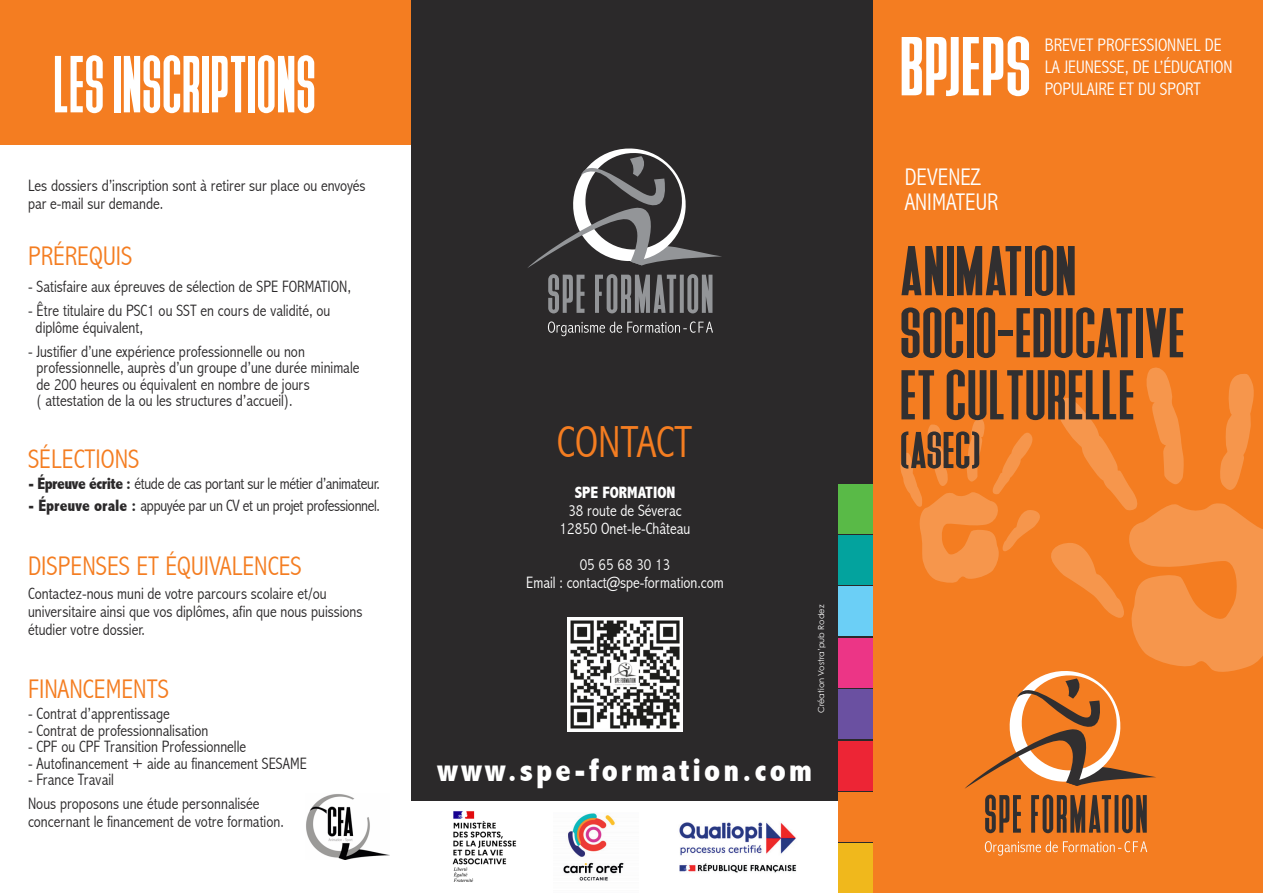
<style>
.page{position:relative;width:1263px;height:893px;background:#fff}
.page>*{position:absolute;margin:0;border:0;box-sizing:border-box;transform-origin:0 0}
.t1{font:77.55px "Heathergreen";letter-spacing:.02em;color:#fff;scale:1.25 1}
.t2{font:75px "Heathergreen";letter-spacing:.02em;color:#fff}
.t3{font:65.4px "Heathergreen";letter-spacing:.02em;color:#312f30;scale:1.25 1}
.t4{font:48px "Heathergreen";color:#312f30;scale:1.25 1}
.t5{font:300 condensed 45px "Abadi";color:#f47d21}
.t6{font:800 condensed 33px "Abadi";letter-spacing:.09em;color:#fff}
.t7{font:300 condensed 27px "Abadi";color:#f47d21}
.t8{font:300 condensed 24px "Abadi";color:#fff}
.t9{font:300 condensed 18.15px/21.8px "Abadi";color:#fff}
.t10{font:300 condensed 16.5px/18px "Abadi";color:#2b292a}
.t11{font:300 condensed 16.5px "Abadi";letter-spacing:-.02em;color:#2b292a}
.t12{font:300 condensed 16.5px "Abadi";color:#fff}
.t13{font:800 condensed 16.5px "Abadi";color:#fff}
.t14{font:8.25px "Century Gothic";color:#fff}
.s1{font-weight:800}
</style>
<div class="page">
<div style="left:864px;top:0;width:399px;height:893px;background:#f47d21"></div>
<div style="left:0;top:0;width:412px;height:145px;background:#f47d21"></div>
<div style="left:412px;top:0;width:426px;height:800px;background:#2b292a"></div>
<svg style="left:528px;top:148px;width:194px;height:120px"></svg>
<svg style="left:548px;top:274px;width:164px;height:39px"></svg>
<svg style="left:548px;top:321px;width:165px;height:15px"></svg>
<img style="left:563px;top:813px;width:61px;height:68px">
<img style="left:679px;top:822px;width:118px;height:51px">
<svg style="left:900px;top:367px;width:363px;height:466px"></svg>
<svg style="left:985px;top:841px;width:162px;height:15px"></svg>
<img style="left:452px;top:811px;width:65px;height:71px">
<img style="left:567px;top:617px;width:115px;height:115px">
<img style="left:306px;top:794px;width:83px;height:66px">
<div style="left:838px;top:0;width:35px;height:893px;background:#2b292a"></div>
<div style="left:838px;top:587px;width:35px;height:49px;background:#6bcff6"></div>
<div style="left:838px;top:536px;width:35px;height:49px;background:#03a39e"></div>
<div style="left:838px;top:741px;width:35px;height:49px;background:#ed2535"></div>
<div style="left:838px;top:638px;width:35px;height:49px;background:#ec3586"></div>
<div style="left:838px;top:792px;width:35px;height:49px;background:#f47d21"></div>
<div style="left:838px;top:690px;width:35px;height:49px;background:#6a50a1"></div>
<div style="left:838px;top:844px;width:35px;height:49px;background:#f0b81c"></div>
<div style="left:838px;top:485px;width:35px;height:49px;background:#59ba47"></div>
<p class="t2" style="left:54px;top:24px;width:263px">LES INSCRIPTIONS</p>
<p class="t10" style="left:28px;top:176px;width:339px">Les dossiers d’inscription sont à retirer sur place ou envoyés par e-mail sur demande.</p>
<p class="t7" style="left:28px;top:241px;width:106px">PRÉREQUIS</p>
<p class="t10" style="left:28px;top:278px;width:324px">- Satisfaire aux épreuves de sélection de SPE FORMATION,</p>
<p class="t10" style="left:28px;top:302px;width:304px">- Être titulaire du PSC1 ou SST en cours de validité, ou</p>
<p class="t10" style="left:36px;top:318px;width:109px">diplôme équivalent,</p>
<p class="t10" style="left:28px;top:342px;width:278px">- Justifier d’une expérience professionnelle ou non</p>
<p class="t10" style="left:37px;top:360px;width:324px;line-height:16.5px">professionnelle, auprès d’un groupe d’une durée minimale de 200 heures ou équivalent en nombre de jours</p>
<p class="t10" style="left:37px;top:392px;width:257px">( attestation de la ou les structures d’accueil).</p>
<p class="t7" style="left:28px;top:443px;width:113px">SÉLECTIONS</p>
<p class="t11" style="left:28px;top:474px;width:353px"><span class="s1">- Épreuve écrite :</span> étude de cas portant sur le métier d’animateur.</p>
<p class="t11" style="left:28px;top:496px;width:353px"><span class="s1">- Épreuve orale :</span> appuyée par un CV et un projet professionnel.</p>
<p class="t7" style="left:28px;top:550px;width:275px">DISPENSES ET ÉQUIVALENCES</p>
<p class="t10" style="left:28px;top:584px;width:336px">Contactez-nous muni de votre parcours scolaire et/ou universitaire ainsi que vos diplômes, afin que nous puissions étudier votre dossier.</p>
<p class="t7" style="left:28px;top:673px;width:142px">FINANCEMENTS</p>
<p class="t10" style="left:28px;top:704px;width:143px">- Contrat d’apprentissage</p>
<p class="t10" style="left:28px;top:721px;width:182px">- Contrat de professionnalisation</p>
<p class="t10" style="left:28px;top:737px;width:220px">- CPF ou CPF Transition Professionnelle</p>
<p class="t10" style="left:28px;top:754px;width:280px">- Autofinancement + aide au financement SESAME</p>
<p class="t10" style="left:28px;top:770px;width:87px">- France Travail</p>
<p class="t10" style="left:28px;top:794px;width:233px">Nous proposons une étude personnalisée</p>
<p class="t10" style="left:28px;top:812px;width:257px">concernant le financement de votre formation.</p>
<p class="t5" style="left:557px;top:416px;width:137px">CONTACT</p>
<p class="t13" style="left:575px;top:483px;width:102px">SPE FORMATION</p>
<p class="t12" style="left:568px;top:501px;width:115px">38 route de Séverac</p>
<p class="t12" style="left:560px;top:519px;width:132px">12850 Onet-le-Château</p>
<p class="t12" style="left:580px;top:555px;width:92px">05 65 68 30 13</p>
<p class="t12" style="left:526px;top:573px;width:199px">Email : contact@spe-formation.com</p>
<p class="t14" style="left:816px;top:713px;width:110px;rotate:-90deg">Création Vostra’pub Rodez</p>
<p class="t6" style="left:437px;top:751px;width:377px">www.spe-formation.com</p>
<p class="t1" style="left:900px;top:4px;width:105px">BPJEPS</p>
<p class="t9" style="left:1045px;top:34px;width:189px">BREVET PROFESSIONNEL DE<br>LA JEUNESSE, DE L’ÉDUCATION</p>
<p class="t9" style="left:1045px;top:78px;width:158px">POPULAIRE ET DU SPORT</p>
<p class="t8" style="left:905px;top:164px;width:78px">DEVENEZ</p>
<p class="t8" style="left:905px;top:188px;width:95px">ANIMATEUR</p>
<p class="t3" style="left:900px;top:218px;width:142px">ANIMATION</p>
<p class="t3" style="left:900px;top:280px;width:228px">SOCIO-EDUCATIVE</p>
<p class="t3" style="left:900px;top:342px;width:188px">ET CULTURELLE</p>
<p class="t4" style="left:900px;top:411px;width:65px">(ASEC)</p>
</div>
